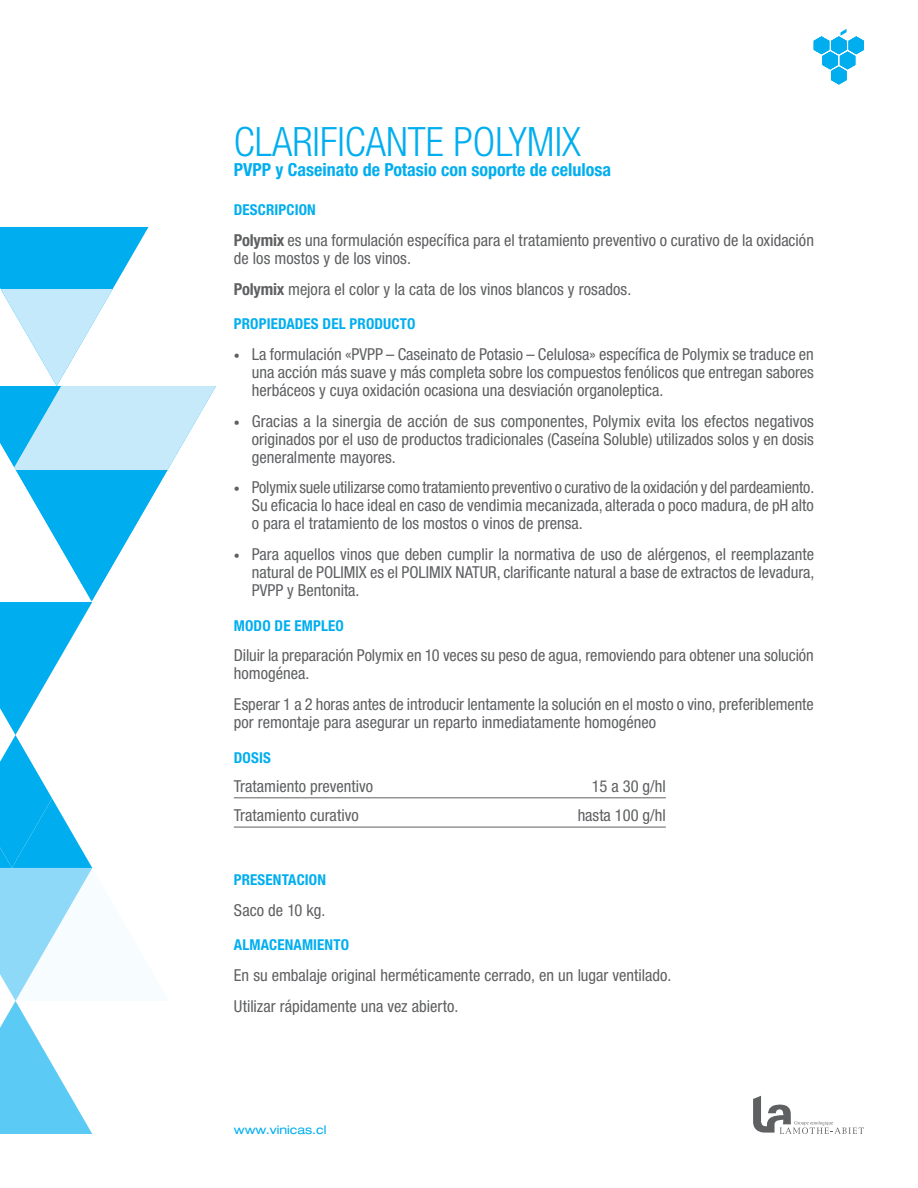
<style>
.page{position:relative;width:918px;height:1188px;background:#fff}
.page>*{position:absolute;margin:0;border:0;box-sizing:border-box;transform-origin:0 0}
.t1{font:300 condensed 40.5px "Helvetica Neue LT Std";color:#00aeef}
.t2{font:700 condensed 18px "Helvetica Neue LT Std";color:#00aeef}
.t3{font:condensed 16.5px/18px "Helvetica Neue LT Std";color:#5f6062}
.t4{font:700 condensed 15px "Helvetica Neue LT Std";letter-spacing:.01em;color:#00aeef}
.t5{font:expanded 12px "Helvetica Neue LT Std";color:#00aeef}
.s1{font-weight:700}
.s2{font-weight:100;font-stretch:normal;font-size:12px}
</style>
<div class="page">
<svg style="left:814px;top:29px;width:50px;height:55px"></svg>
<svg style="left:753px;top:1096px;width:111px;height:38px"></svg>
<svg style="left:0;top:227px;width:216px;height:907px"></svg>
<hr style="left:234px;top:798px;width:432px;height:1px;background:#5f6062">
<hr style="left:234px;top:827px;width:432px;height:1px;background:#5f6062">
<h1 class="t1" style="left:234px;top:119px;width:349px">CLARIFICANTE POLYMIX</h1>
<p class="t2" style="left:234px;top:159px;width:379px">PVPP y Caseinato de Potasio con soporte de celulosa</p>
<p class="t4" style="left:234px;top:201px;width:84px">DESCRIPCION</p>
<p class="t3" style="left:234px;top:231px;width:582px"><span class="s1">Polymix</span> es una formulación específica para el tratamiento preventivo o curativo de la oxidación de los mostos y de los vinos.</p>
<p class="t3" style="left:234px;top:280px;width:399px"><span class="s1">Polymix</span> mejora el color y la cata de los vinos blancos y rosados.</p>
<p class="t4" style="left:234px;top:315px;width:183px">PROPIEDADES DEL PRODUCTO</p>
<p class="t3" style="left:252px;top:345px;width:564px;text-align:justify;text-indent:-18px"><span class="s2">•</span> La formulación «PVPP – Caseinato de Potasio – Celulosa» específica de Polymix se traduce en una acción más suave y más completa sobre los compuestos fenólicos que entregan sabores herbáceos y cuya oxidación ocasiona una desviación organoleptica.</p>
<p class="t3" style="left:252px;top:412px;width:564px;text-align:justify;text-indent:-18px"><span class="s2">•</span> Gracias a la sinergia de acción de sus componentes, Polymix evita los efectos negativos originados por el uso de productos tradicionales (Caseína Soluble) utilizados solos y en dosis generalmente mayores.</p>
<p class="t3" style="left:252px;top:478px;width:564px;text-align:justify;text-indent:-18px"><span class="s2">•</span> Polymix suele utilizarse como tratamiento preventivo o curativo de la oxidación y del pardeamiento.<br>Su eficacia lo hace ideal en caso de vendimia mecanizada, alterada o poco madura, de pH alto o para el tratamiento de los mostos o vinos de prensa.</p>
<p class="t3" style="left:252px;top:545px;width:564px;text-align:justify;text-indent:-18px"><span class="s2">•</span> Para aquellos vinos que deben cumplir la normativa de uso de alérgenos, el reemplazante natural de POLIMIX es el POLIMIX NATUR, clarificante natural a base de extractos de levadura, PVPP y Bentonita.</p>
<p class="t4" style="left:234px;top:616px;width:111px">MODO DE EMPLEO</p>
<p class="t3" style="left:234px;top:646px;width:582px">Diluir la preparación Polymix en 10 veces su peso de agua, removiendo para obtener una solución homogénea.</p>
<p class="t3" style="left:234px;top:695px;width:581px">Esperar 1 a 2 horas antes de introducir lentamente la solución en el mosto o vino, preferiblemente por remontaje para asegurar un reparto inmediatamente homogéneo</p>
<p class="t4" style="left:234px;top:748px;width:38px">DOSIS</p>
<p class="t3" style="left:234px;top:777px;width:141px">Tratamiento preventivo</p>
<p class="t3" style="left:592px;top:777px;width:76px">15 a 30 g/hl</p>
<p class="t3" style="left:234px;top:806px;width:126px">Tratamiento curativo</p>
<p class="t3" style="left:578px;top:806px;width:90px">hasta 100 g/hl</p>
<p class="t4" style="left:234px;top:870px;width:94px">PRESENTACION</p>
<p class="t3" style="left:234px;top:901px;width:93px">Saco de 10 kg.</p>
<p class="t4" style="left:234px;top:936px;width:117px">ALMACENAMIENTO</p>
<p class="t3" style="left:234px;top:960px;width:439px;line-height:30.8px">En su embalaje original herméticamente cerrado, en un lugar ventilado.<br>Utilizar rápidamente una vez abierto.</p>
<p class="t5" style="left:234px;top:1123px;width:94px">www.vinicas.cl</p>
</div>
